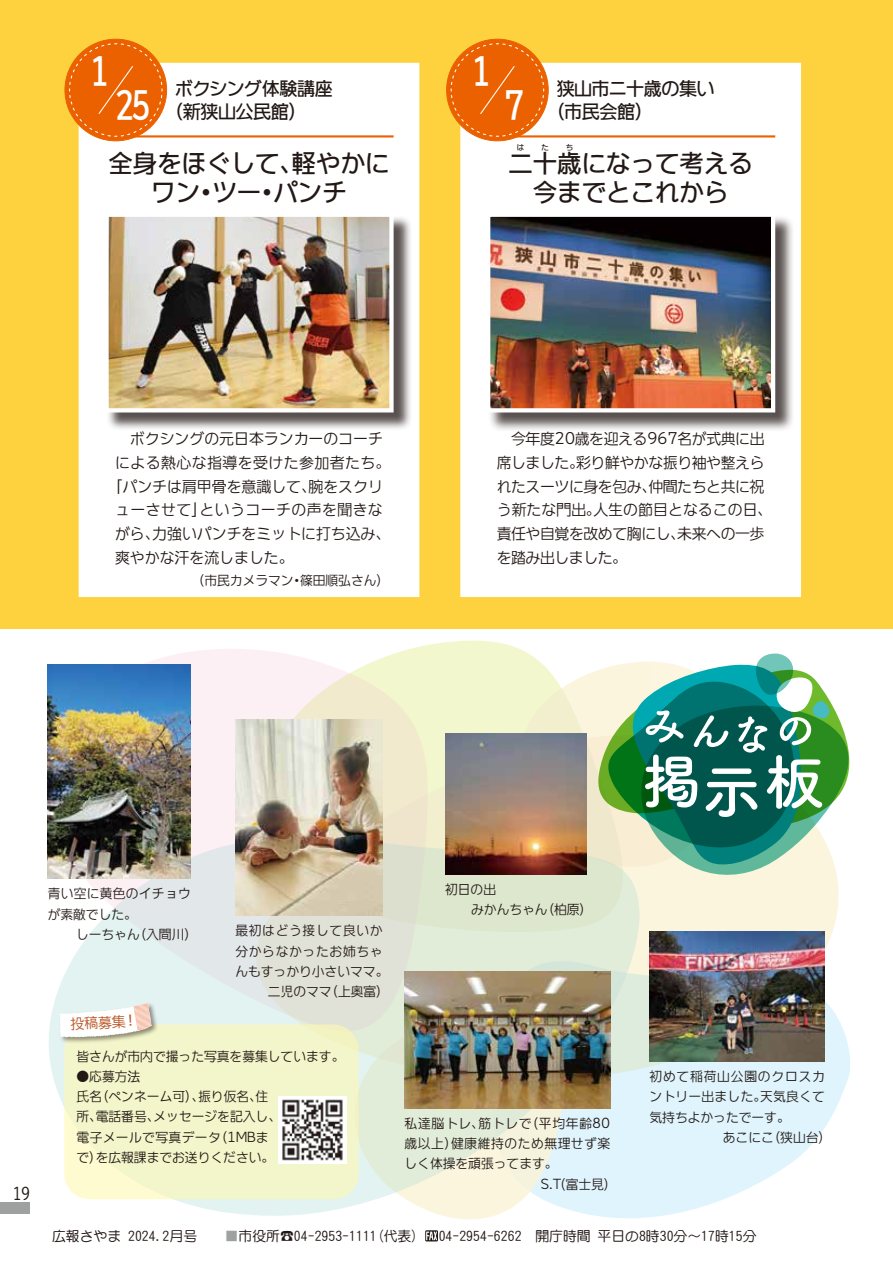
<style>
.page{position:relative;width:893px;height:1263px;background:#fff}
.page>*{position:absolute;margin:0;border:0;box-sizing:border-box;transform-origin:0 0}
.t1{font:37.2px "DFUD Gothic Std W6";color:#fff}
.t2{font:24.45px/28.7px "DFUD Gothic Std W6";color:#221815;text-align:center}
.t3{font:18px/23.4px "DFUD Gothic Std W6";letter-spacing:-.025em;color:#221815}
.t4{font:16.5px "DFUD Gothic Std W4";color:#221815}
.t5{font:14.85px/23.9px "DFUD Gothic Std W4";letter-spacing:-.03em;color:#221815}
.t6{font:14.85px "DFUD Gothic Std W4";color:#221815}
.t7{font:14.85px "DFUD Gothic Std W4";letter-spacing:.03em;color:#221815}
.t8{font:13.8px "DF Maru Gothic Std W5";color:#221815}
.t9{font:13.8px "DFUD Gothic Std W4";color:#ba511f}
.t10{font:12.75px/20.2px "DFUD Gothic Std W4";color:#221815}
.t11{font:12.75px/20.2px "DFUD Gothic Std W4";letter-spacing:.02em;color:#221815}
.t12{font:12.75px "DFUD Gothic Std W4";letter-spacing:.055em;color:#221815}
.t13{font:12.75px "DFUD Gothic Std W4";letter-spacing:.06em;color:#221815}
.t14{font:12.75px "DFUD Gothic Std W4";letter-spacing:.04em;color:#221815}
.t15{font:12.75px "DFUD Gothic Std W4";letter-spacing:.065em;color:#221815}
.t16{font:7.5px "DFUD Gothic Std W6";color:#221815}
.s1{color:#9fa0a0}
</style>
<div class="page">
<svg style="left:600px;top:1021px;width:250px;height:197px;fill:#dff4fc"></svg>
<div style="left:145px;top:649px;width:117px;height:188px;background:#fcf0f5"></div>
<svg style="left:262px;top:640px;width:265px;height:95px;fill:#f3f7cd"></svg>
<svg style="left:49px;top:837px;width:590px;height:379px"></svg>
<svg style="left:256px;top:735px;width:583px;height:344px;background:#e5ead8"></svg>
<svg style="left:519px;top:653px;width:330px;height:222px"></svg>
<div style="left:0;top:0;width:893px;height:628px;background:#fdd23e"></div>
<div style="left:64px;top:1024px;width:295px;height:175px;background:#f3f6ca;border-radius:26px"></div>
<div style="left:58px;top:1002px;width:101px;height:43px;background:#221815;opacity:.5"></div>
<svg style="left:60px;top:1002px;width:92px;height:35px"></svg>
<img style="left:278px;top:1096px;width:68px;height:67px">
<div style="left:461px;top:63px;width:339px;height:533px;background:#fff"></div>
<hr style="left:486px;top:135px;width:289px;height:2px;background:#eb6100">
<div style="left:447px;top:39px;width:101px;height:102px;background:#eb6100;border-radius:50%"></div>
<svg style="left:450px;top:43px;width:95px;height:94px"></svg>
<div style="left:79px;top:63px;width:340px;height:533px;background:#fff"></div>
<hr style="left:104px;top:135px;width:290px;height:2px;background:#eb6100">
<div style="left:65px;top:39px;width:102px;height:102px;background:#eb6100;border-radius:50%"></div>
<svg style="left:68px;top:43px;width:95px;height:94px"></svg>
<img style="left:649px;top:931px;width:176px;height:131px">
<img style="left:48px;top:664px;width:143px;height:215px">
<img style="left:405px;top:971px;width:205px;height:137px">
<img style="left:235px;top:719px;width:148px;height:197px">
<img style="left:445px;top:733px;width:141px;height:141px">
<div style="left:488px;top:215px;width:307px;height:217px;background:#221815;opacity:.75"></div>
<img style="left:491px;top:218px;width:279px;height:189px">
<div style="left:486px;top:213px;width:289px;height:199px;border:4px solid #fff"></div>
<div style="left:107px;top:215px;width:305px;height:216px;background:#221815;opacity:.75"></div>
<img style="left:109px;top:218px;width:280px;height:189px">
<div style="left:104px;top:213px;width:290px;height:199px;border:4px solid #fff"></div>
<div style="left:0;top:1202px;width:30px;height:12px;background:#9fa0a0"></div>
<svg style="left:425px;top:1230px;width:13px;height:11px"></svg>
<svg style="left:426px;top:1231px;width:11px;height:9px"></svg>
<h1 class="t1" style="left:91px;top:43px;width:20px">1</h1>
<h1 class="t1" style="left:116px;top:77px;width:36px">25</h1>
<h3 class="t3" style="left:165px;top:75px;width:169px;text-indent:10px">ボクシング体験講座（新狭山公民館)</h3>
<h1 class="t1" style="left:472px;top:43px;width:20px">1</h1>
<h1 class="t1" style="left:505px;top:77px;width:20px">7</h1>
<h3 class="t3" style="left:547px;top:75px;width:169px;text-indent:10px">狭山市ニ十歳の集い（市民会館）</h3>
<h2 class="t2" style="left:108px;top:147px;width:283px">全身をほぐして、軽やかにワン・ツー・パンチ</h2>
<p class="t16" style="left:517px;top:142px;width:9px">は</p>
<p class="t16" style="left:541px;top:142px;width:9px">た</p>
<p class="t16" style="left:566px;top:142px;width:9px">ち</p>
<h2 class="t2" style="left:533px;top:176px;width:197px">今までとこれから</h2>
<h2 class="t2" style="left:508px;top:147px;width:246px">二十歳になって考える</h2>
<p class="t6" style="left:115px;top:427px;width:269px">　ボクシングの元日本ランカーのコーチ</p>
<p class="t7" style="left:115px;top:450px;width:277px">による熱心な指導を受けた参加者たち。</p>
<p class="t6" style="left:108px;top:474px;width:277px">「パンチは肩甲骨を意識して、腕をスクリ</p>
<p class="t7" style="left:115px;top:498px;width:269px">ューさせて」というコーチの声を聞きな</p>
<p class="t6" style="left:115px;top:522px;width:277px">がら、力強いパンチをミットに打ち込み、</p>
<p class="t6" style="left:115px;top:546px;width:180px">爽やかな汗を流しました。</p>
<p class="t10" style="left:192px;top:570px;width:199px">（市民カメラマン・篠田順弘さん）</p>
<p class="t5" style="left:497px;top:425px;width:277px">　今年度20歳を迎える967名が式典に出席しました。彩り鮮やかな振り袖や整えられたスーツに身を包み、仲間たちと共に祝う新たな門出。人生の節目となるこの日、責任や自覚を改めて胸にし、未来への一歩を踏み出しました。</p>
<p class="t4" style="left:13px;top:1181px;width:18px">19</p>
<p class="t11" style="left:48px;top:883px;width:145px">青い空に黄色のイチョウが素敵でした。</p>
<p class="t10" style="left:76px;top:923px;width:123px">しーちゃん（入間川）</p>
<p class="t9" style="left:70px;top:1013px;width:68px;rotate:-3deg">投稿募集！</p>
<p class="t12" style="left:235px;top:921px;width:149px">最初はどう接して良いか</p>
<p class="t12" style="left:235px;top:941px;width:149px">分からなかったお姉ちゃ</p>
<p class="t10" style="left:235px;top:960px;width:155px">んもすっかり小さいママ。</p>
<p class="t10" style="left:268px;top:980px;width:123px">二児のママ（上奥富）</p>
<p class="t10" style="left:77px;top:1045px;width:269px">皆さんが市内で撮った写真を募集しています。</p>
<p class="t10" style="left:77px;top:1065px;width:206px">●応募方法<br>氏名（ペンネーム可）、振り仮名、住所、電話番号、メッセージを記入し、電子メールで写真データ（1MBまで）を広報課までお送りください。</p>
<p class="t10" style="left:471px;top:878px;width:123px;text-indent:-26px">初日の出<br>みかんちゃん（柏原）</p>
<p class="t13" style="left:404px;top:1113px;width:207px">私達脳トレ、筋トレで（平均年齢80</p>
<p class="t14" style="left:404px;top:1133px;width:207px">歳以上）健康維持のため無理せず楽</p>
<p class="t10" style="left:404px;top:1152px;width:155px">しく体操を頑張ってます。</p>
<p class="t10" style="left:541px;top:1173px;width:77px">S.T(富士見）</p>
<p class="t15" style="left:649px;top:1066px;width:177px">初めて稲荷山公園のクロスカ</p>
<p class="t11" style="left:649px;top:1085px;width:177px">ントリー出ました。天気良くて</p>
<p class="t10" style="left:649px;top:1106px;width:142px">気持ちよかったでーす。</p>
<p class="t10" style="left:723px;top:1126px;width:110px">あこにこ（狭山台）</p>
<p class="t8" style="left:52px;top:1228px;width:706px">広報さやま 2024.2月号　　<span class="s1">■</span>市役所☎04‐2953‐1111（代表） 04‐2954‐6262　開庁時間 平日の8時30分～17時15分</p>
</div>
